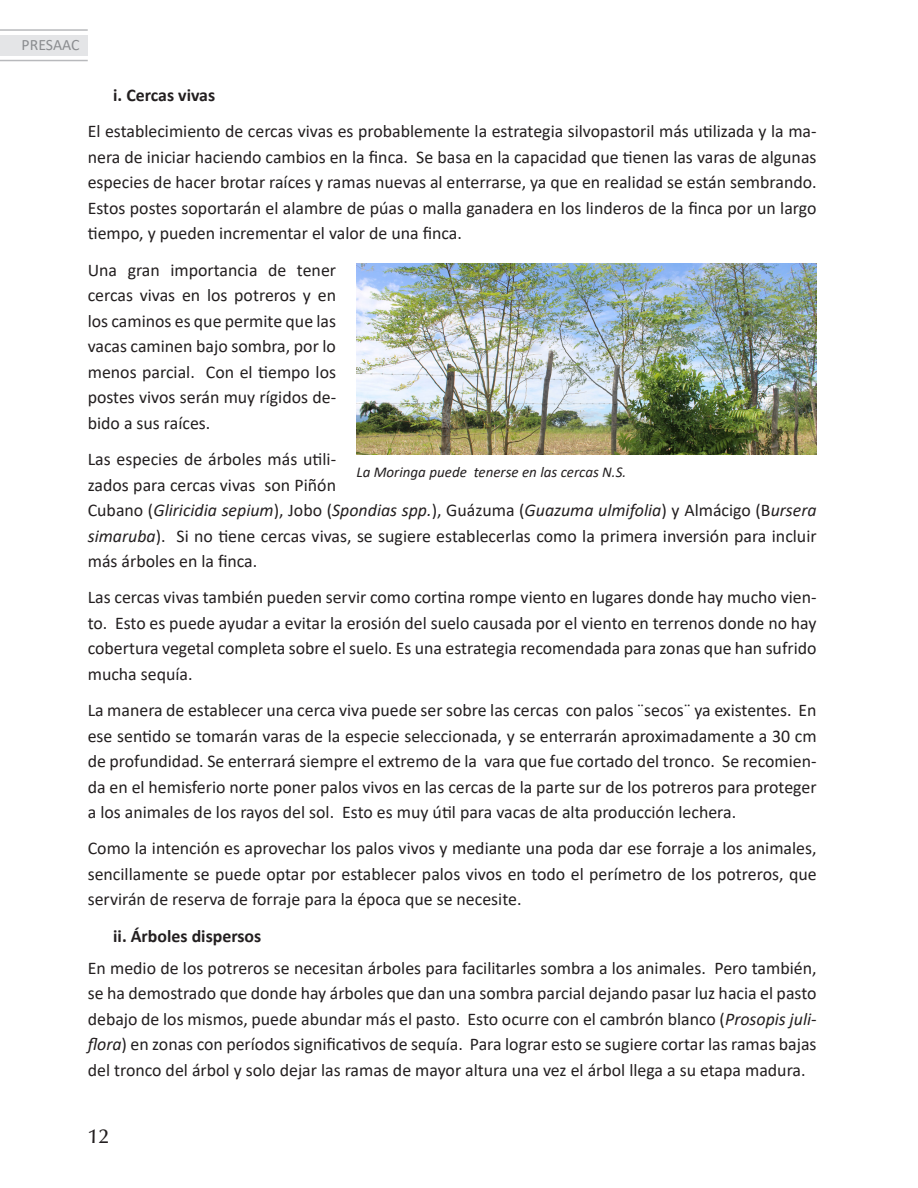
<style>
.page{position:relative;width:918px;height:1188px;background:#fff}
.page>*{position:absolute;margin:0;border:0;box-sizing:border-box;transform-origin:0 0}
.t1{font:600 20.4px "Zapf Humanist 601 BT";color:#231f20}
.t2{font:17.85px/25.5px "Calibri";color:#231f20;text-align:justify}
.t3{font:700 17.85px "Calibri";color:#231f20}
.t4{font:15.75px "Calibri";letter-spacing:-.005em;color:#8b8d90}
.BODY_TEXT_FINAL{font:italic 15px "Calibri";color:#231f20}
.s1{font-style:italic}
</style>
<div class="page">
<div style="left:0;top:35px;width:88px;height:20px;background:#e4e5e7"></div>
<hr style="left:0;top:29px;width:88px;height:2px;background:#b8b9bc">
<hr style="left:0;top:60px;width:88px;height:1px;background:#b8b9bc">
<img style="left:356px;top:264px;width:461px;height:191px">
<p class="t4" style="left:22px;top:34px;width:60px">PRESAAC</p>
<p class="t3" style="left:113px;top:83px;width:104px">i. Cercas vivas</p>
<p class="t2" style="left:88px;top:118px;width:730px">El establecimiento de cercas vivas es probablemente la estrategia silvopastoril más utilizada y la ma&shy;nera de iniciar haciendo cambios en la finca. Se basa en la capacidad que tienen las varas de algunas especies de hacer brotar raíces y ramas nuevas al enterrarse, ya que en realidad se están sembrando.<br>Estos postes soportarán el alambre de púas o malla ganadera en los linderos de la finca por un largo tiempo, y pueden incrementar el valor de una finca.</p>
<p class="t2" style="left:88px;top:257px;width:250px">Una gran importancia de tener cercas vivas en los potreros y en los caminos es que permite que las vacas caminen bajo sombra, por lo menos parcial. Con el tiempo los postes vivos serán muy rígidos de&shy;bido a sus raíces.</p>
<p class="t2" style="left:88px;top:446px;width:730px;text-align:left">Las especies de árboles más utili-<br>zados para cercas vivas son Piñón<br>Cubano (<span class="s1">Gliricidia sepium</span>), Jobo (<span class="s1">Spondias spp.</span>), Guázuma (<span class="s1">Guazuma ulmifolia</span>) y Almácigo (B<span class="s1">ursera simaruba</span>). Si no tiene cercas vivas, se sugiere establecerlas como la primera inversión para incluir más árboles en la finca.</p>
<p class="t2" style="left:88px;top:584px;width:730px">Las cercas vivas también pueden servir como cortina rompe viento en lugares donde hay mucho vien&shy;to. Esto es puede ayudar a evitar la erosión del suelo causada por el viento en terrenos donde no hay cobertura vegetal completa sobre el suelo. Es una estrategia recomendada para zonas que han sufrido mucha sequía.</p>
<p class="t2" style="left:88px;top:697px;width:730px">La manera de establecer una cerca viva puede ser sobre las cercas con palos ¨secos¨ ya existentes. En ese sentido se tomarán varas de la especie seleccionada, y se enterrarán aproximadamente a 30 cm de profundidad. Se enterrará siempre el extremo de la vara que fue cortado del tronco. Se recomien&shy;da en el hemisferio norte poner palos vivos en las cercas de la parte sur de los potreros para proteger a los animales de los rayos del sol. Esto es muy útil para vacas de alta producción lechera.</p>
<p class="t2" style="left:88px;top:835px;width:730px">Como la intención es aprovechar los palos vivos y mediante una poda dar ese forraje a los animales, sencillamente se puede optar por establecer palos vivos en todo el perímetro de los potreros, que servirán de reserva de forraje para la época que se necesite.</p>
<p class="t3" style="left:113px;top:923px;width:150px">ii. Árboles dispersos</p>
<p class="t2" style="left:88px;top:955px;width:730px">En medio de los potreros se necesitan árboles para facilitarles sombra a los animales. Pero también, se ha demostrado que donde hay árboles que dan una sombra parcial dejando pasar luz hacia el pasto debajo de los mismos, puede abundar más el pasto. Esto ocurre con el cambrón blanco (<span class="s1">Prosopis juli&shy;flora</span>) en zonas con períodos significativos de sequía. Para lograr esto se sugiere cortar las ramas bajas del tronco del árbol y solo dejar las ramas de mayor altura una vez el árbol llega a su etapa madura.</p>
<p class="BODY_TEXT_FINAL" style="left:356px;top:462px;width:271px">La Moringa puede tenerse en las cercas N.S.</p>
<p class="t1" style="left:88px;top:1123px;width:24px">12</p>
</div>
